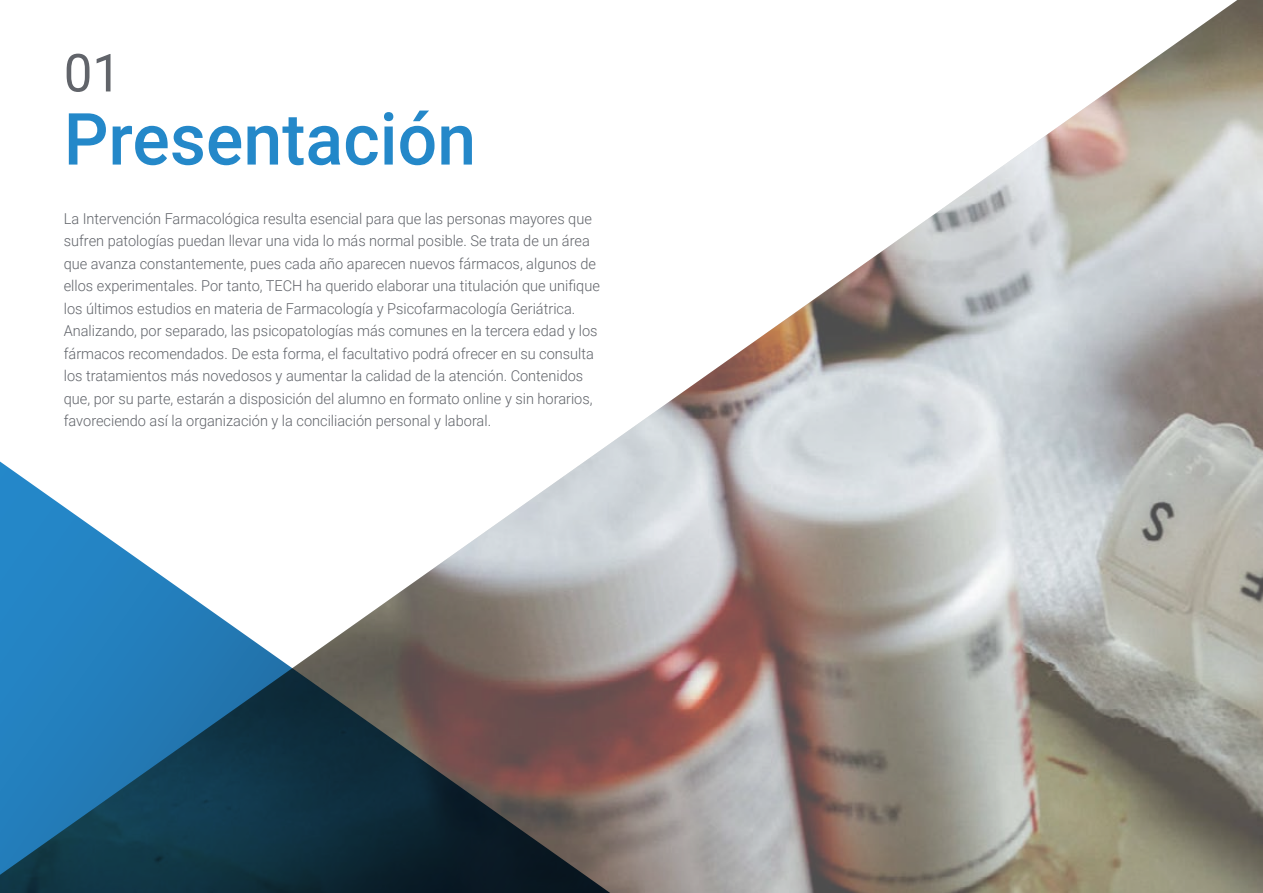
<style>
.page{position:relative;width:1263px;height:893px;background:#fff}
.page>*{position:absolute;margin:0;border:0;box-sizing:border-box;transform-origin:0 0}
.t1{font:500 72px "Roboto";color:#2488c9}
.t2{font:52.5px "Roboto";color:#61646a}
.t3{font:300 15px/22.5px "Roboto";color:#61646a}
.s1{color:#2287c9}
</style>
<div class="page">
<img style="left:607px;top:0;width:656px;height:893px">
<svg style="left:0;top:446px;width:640px;height:447px"></svg>
<h2 class="t2" style="left:64px;top:36px;width:59px">01</h2>
<h1 class="t1" style="left:64px;top:89px;width:414px">Present<span class="s1">a</span>ción</h1>
<p class="t3" style="left:64px;top:207px;width:538px">La Intervención Farmacológica resulta esencial para que las personas mayores que sufren patologías puedan llevar una vida lo más normal posible. Se trata de un área que avanza constantemente, pues cada año aparecen nuevos fármacos, algunos de ellos experimentales. Por tanto, TECH ha querido elaborar una titulación que unifique los últimos estudios en materia de Farmacología y Psicofarmacología Geriátrica.<br>Analizando, por separado, las psicopatologías más comunes en la tercera edad y los fármacos recomendados. De esta forma, el facultativo podrá ofrecer en su consulta los tratamientos más novedosos y aumentar la calidad de la atención. Contenidos que, por su parte, estarán a disposición del alumno en formato online y sin horarios, favoreciendo así la organización y la conciliación personal y laboral.</p>
</div>
